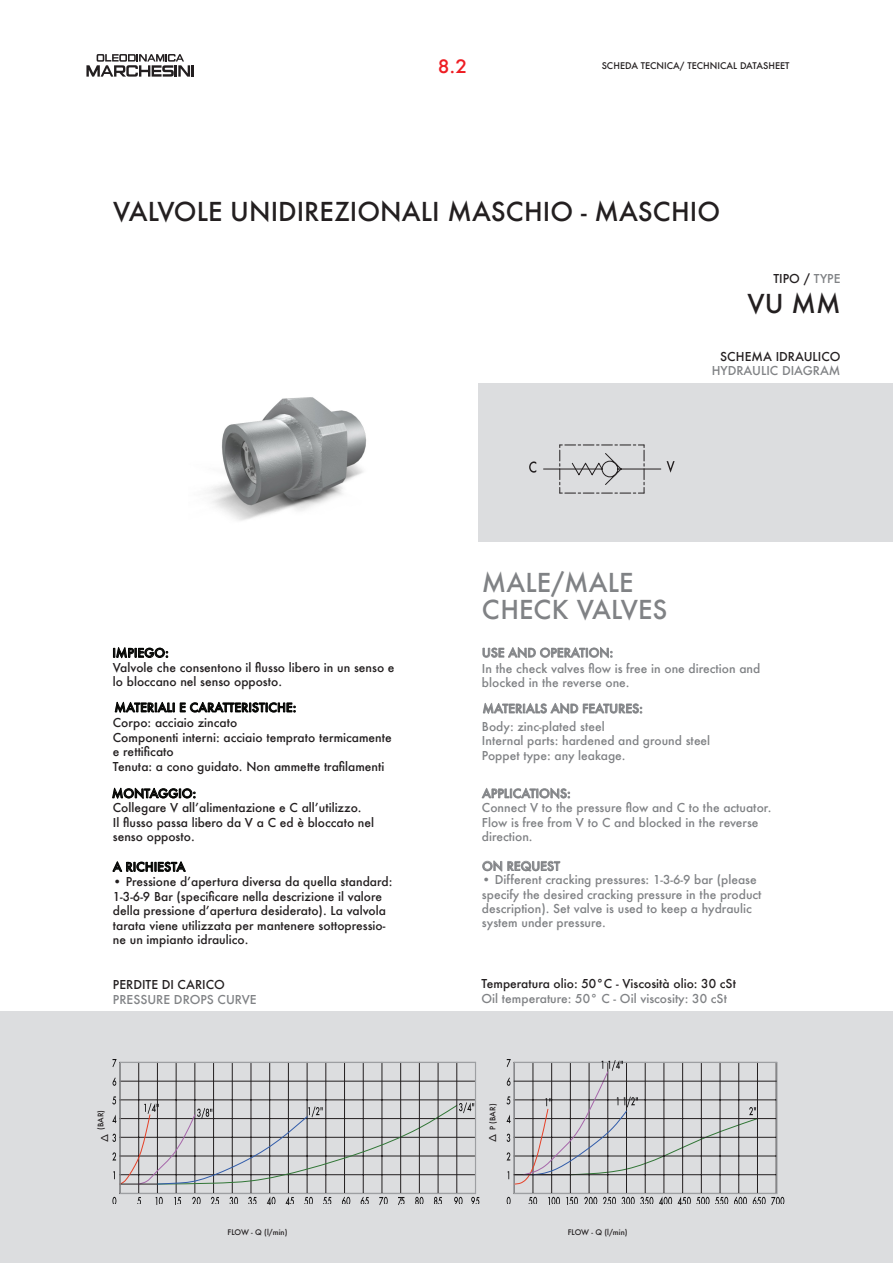
<style>
.page{position:relative;width:893px;height:1263px;background:#fff}
.page>*{position:absolute;margin:0;border:0;box-sizing:border-box;transform-origin:0 0}
.t1{font:500 25.5px "Futura";color:#231f20}
.t2{font:500 25.5px "Futura";color:#808285}
.t3{font:500 18px "Futura";color:#ee1d23;scale:1.06 1}
.t4{font:500 12px/14.4px "Futura";color:#231f20}
.t5{font:500 12px/14.4px "Futura";color:#808285}
.t6{font:500 12px "Futura";color:#040503}
.t7{font:500 9px "Futura";color:#231f20}
.t8{font:500 7.5px "Futura";color:#231f20}
.s1{color:#808285}
</style>
<div class="page">
<div style="left:478px;top:383px;width:415px;height:159px;background:#dcdddf"></div>
<div style="left:0;top:1011px;width:893px;height:252px;background:#dcdddf"></div>
<svg style="left:86px;top:54px;width:108px;height:23px"></svg>
<svg style="left:482px;top:647px;width:131px;height:12px"></svg>
<svg style="left:112px;top:861px;width:74px;height:11px"></svg>
<svg style="left:483px;top:703px;width:160px;height:11px"></svg>
<svg style="left:481px;top:788px;width:90px;height:11px"></svg>
<svg style="left:112px;top:787px;width:84px;height:12px"></svg>
<svg style="left:482px;top:860px;width:79px;height:12px"></svg>
<svg style="left:114px;top:701px;width:182px;height:12px"></svg>
<svg style="left:113px;top:647px;width:56px;height:12px"></svg>
<img style="left:208px;top:397px;width:158px;height:124px">
<svg style="left:529px;top:461px;width:7px;height:12px"></svg>
<svg style="left:543px;top:444px;width:132px;height:50px"></svg>
<hr style="left:326px;top:1062px;width:1px;height:131px;background:#231f20">
<hr style="left:382px;top:1062px;width:1px;height:131px;background:#231f20">
<hr style="left:363px;top:1062px;width:1px;height:131px;background:#231f20">
<hr style="left:344px;top:1062px;width:1px;height:131px;background:#231f20">
<hr style="left:307px;top:1062px;width:1px;height:131px;background:#231f20">
<hr style="left:288px;top:1062px;width:1px;height:131px;background:#231f20">
<hr style="left:269px;top:1062px;width:1px;height:131px;background:#231f20">
<hr style="left:251px;top:1062px;width:1px;height:131px;background:#231f20">
<hr style="left:232px;top:1062px;width:1px;height:131px;background:#231f20">
<hr style="left:213px;top:1062px;width:1px;height:131px;background:#231f20">
<hr style="left:195px;top:1062px;width:1px;height:131px;background:#231f20">
<hr style="left:176px;top:1062px;width:1px;height:131px;background:#231f20">
<hr style="left:157px;top:1062px;width:1px;height:131px;background:#231f20">
<hr style="left:138px;top:1062px;width:1px;height:131px;background:#231f20">
<hr style="left:738px;top:1062px;width:1px;height:131px;background:#231f20">
<hr style="left:757px;top:1062px;width:1px;height:131px;background:#231f20">
<hr style="left:514px;top:1099px;width:262px;height:1px;background:#231f20">
<hr style="left:514px;top:1118px;width:262px;height:1px;background:#231f20">
<hr style="left:514px;top:1137px;width:262px;height:1px;background:#231f20">
<hr style="left:514px;top:1156px;width:262px;height:1px;background:#231f20">
<hr style="left:514px;top:1174px;width:262px;height:1px;background:#231f20">
<hr style="left:720px;top:1062px;width:1px;height:131px;background:#231f20">
<hr style="left:701px;top:1062px;width:1px;height:131px;background:#231f20">
<hr style="left:682px;top:1062px;width:1px;height:131px;background:#231f20">
<hr style="left:664px;top:1062px;width:1px;height:131px;background:#231f20">
<hr style="left:645px;top:1062px;width:1px;height:131px;background:#231f20">
<hr style="left:626px;top:1062px;width:1px;height:131px;background:#231f20">
<hr style="left:607px;top:1062px;width:1px;height:131px;background:#231f20">
<hr style="left:589px;top:1062px;width:1px;height:131px;background:#231f20">
<hr style="left:570px;top:1062px;width:1px;height:131px;background:#231f20">
<hr style="left:551px;top:1062px;width:1px;height:131px;background:#231f20">
<hr style="left:533px;top:1062px;width:1px;height:131px;background:#231f20">
<svg style="left:507px;top:1197px;width:4px;height:7px"></svg>
<svg style="left:528px;top:1197px;width:9px;height:7px"></svg>
<svg style="left:584px;top:1197px;width:13px;height:7px"></svg>
<svg style="left:603px;top:1197px;width:13px;height:7px"></svg>
<svg style="left:622px;top:1197px;width:31px;height:7px"></svg>
<svg style="left:715px;top:1197px;width:13px;height:7px"></svg>
<svg style="left:734px;top:1197px;width:13px;height:7px"></svg>
<svg style="left:112px;top:1197px;width:4px;height:7px"></svg>
<svg style="left:137px;top:1197px;width:4px;height:7px"></svg>
<svg style="left:192px;top:1197px;width:9px;height:7px"></svg>
<svg style="left:211px;top:1197px;width:8px;height:7px"></svg>
<svg style="left:230px;top:1197px;width:8px;height:7px"></svg>
<svg style="left:248px;top:1197px;width:8px;height:7px"></svg>
<svg style="left:304px;top:1197px;width:9px;height:7px"></svg>
<svg style="left:323px;top:1197px;width:8px;height:7px"></svg>
<svg style="left:342px;top:1197px;width:8px;height:7px"></svg>
<svg style="left:361px;top:1197px;width:8px;height:7px"></svg>
<svg style="left:415px;top:1197px;width:8px;height:7px"></svg>
<svg style="left:434px;top:1197px;width:8px;height:7px"></svg>
<svg style="left:471px;top:1197px;width:8px;height:7px"></svg>
<svg style="left:454px;top:1197px;width:9px;height:7px"></svg>
<div style="left:514px;top:1062px;width:263px;height:132px;border:1px solid #9d9fa2"></div>
<svg style="left:548px;top:1197px;width:12px;height:8px"></svg>
<svg style="left:566px;top:1197px;width:12px;height:8px"></svg>
<svg style="left:659px;top:1196px;width:50px;height:9px"></svg>
<svg style="left:753px;top:1197px;width:31px;height:8px"></svg>
<svg style="left:155px;top:1197px;width:8px;height:8px"></svg>
<svg style="left:174px;top:1197px;width:7px;height:8px"></svg>
<svg style="left:267px;top:1196px;width:8px;height:9px"></svg>
<svg style="left:285px;top:1196px;width:9px;height:9px"></svg>
<svg style="left:379px;top:1197px;width:9px;height:8px"></svg>
<hr style="left:457px;top:1062px;width:1px;height:131px;background:#231f20">
<hr style="left:438px;top:1062px;width:1px;height:131px;background:#231f20">
<hr style="left:419px;top:1062px;width:1px;height:131px;background:#231f20">
<hr style="left:400px;top:1062px;width:1px;height:131px;background:#231f20">
<svg style="left:398px;top:1197px;width:6px;height:8px"></svg>
<hr style="left:514px;top:1081px;width:262px;height:1px;background:#231f20">
<svg style="left:112px;top:1059px;width:647px;height:126px"></svg>
<p class="t3" style="left:438px;top:54px;width:29px">8.2</p>
<p class="t7" style="left:602px;top:60px;width:189px">SCHEDA TECNICA/ TECHNICAL DATASHEET</p>
<p class="t1" style="left:113px;top:194px;width:608px">VALVOLE UNIDIREZIONALI MASCHIO - MASCHIO</p>
<p class="t4" style="left:773px;top:271px;width:68px">TIPO / <span class="s1">TYPE</span></p>
<p class="t1" style="left:747px;top:286px;width:94px">VU MM</p>
<p class="t4" style="left:720px;top:349px;width:122px">SCHEMA IDRAULICO</p>
<p class="t5" style="left:712px;top:363px;width:130px">HYDRAULIC DIAGRAM</p>
<p class="t2" style="left:482px;top:565px;width:153px">MALE/MALE</p>
<p class="t2" style="left:482px;top:592px;width:187px">CHECK VALVES</p>
<p class="t6" style="left:112px;top:645px;width:58px">IMPIEGO:</p>
<p class="t5" style="left:482px;top:645px;width:133px">USE AND OPERATION:</p>
<p class="t4" style="left:113px;top:660px;width:283px">Valvole che consentono il flusso libero in un senso e lo bloccano nel senso opposto.</p>
<p class="t5" style="left:482px;top:661px;width:280px">In the check valves flow is free in one direction and blocked in the reverse one.</p>
<p class="t6" style="left:114px;top:699px;width:183px">MATERIALI E CARATTERISTICHE:</p>
<p class="t5" style="left:483px;top:701px;width:162px">MATERIALS AND FEATURES:</p>
<p class="t4" style="left:113px;top:716px;width:126px">Corpo: acciaio zincato</p>
<p class="t4" style="left:113px;top:730px;width:280px">Componenti interni: acciaio temprato termicamente e rettificato</p>
<p class="t4" style="left:113px;top:759px;width:273px">Tenuta: a cono guidato. Non ammette trafilamenti</p>
<p class="t5" style="left:482px;top:719px;width:124px">Body: zinc-plated steel</p>
<p class="t5" style="left:482px;top:733px;width:230px">Internal parts: hardened and ground steel</p>
<p class="t5" style="left:482px;top:748px;width:145px">Poppet type: any leakage.</p>
<p class="t6" style="left:112px;top:785px;width:86px">MONTAGGIO:</p>
<p class="t5" style="left:482px;top:786px;width:90px">APPLICATIONS:</p>
<p class="t4" style="left:113px;top:800px;width:250px">Collegare V all’alimentazione e C all’utilizzo.</p>
<p class="t4" style="left:113px;top:815px;width:263px">Il flusso passa libero da V a C ed è bloccato nel senso opposto.</p>
<p class="t4" style="left:113px;top:874px;width:281px">• Pressione d’apertura diversa da quella standard:<br>1-3-6-9 Bar (specificare nella descrizione il valore della pressione d’apertura desiderato). La valvola tarata viene utilizzata per mantenere sottopressio&shy;ne un impianto idraulico.</p>
<p class="t6" style="left:113px;top:859px;width:74px">A RICHIESTA</p>
<p class="t5" style="left:482px;top:800px;width:291px">Connect V to the pressure flow and C to the actuator.<br>Flow is free from V to C and blocked in the reverse direction.</p>
<p class="t5" style="left:482px;top:859px;width:79px">ON REQUEST</p>
<p class="t5" style="left:482px;top:872px;width:281px">• Different cracking pressures: 1-3-6-9 bar (please specify the desired cracking pressure in the product description). Set valve is used to keep a hydraulic system under pressure.</p>
<p class="t4" style="left:113px;top:977px;width:113px">PERDITE DI CARICO</p>
<p class="t5" style="left:113px;top:992px;width:145px">PRESSURE DROPS CURVE</p>
<p class="t4" style="left:481px;top:976px;width:256px">Temperatura olio: 50°C - Viscosità olio: 30 cSt</p>
<p class="t5" style="left:481px;top:991px;width:247px">Oil temperature: 50° C - Oil viscosity: 30 cSt</p>
<p class="t8" style="left:95px;top:1130px;width:21px;rotate:-90deg">(BAR)</p>
<p class="t8" style="left:488px;top:1130px;width:28px;rotate:-90deg">P (BAR)</p>
<p class="t8" style="left:228px;top:1227px;width:61px">FLOW - Q (l/min)</p>
<p class="t8" style="left:568px;top:1227px;width:61px">FLOW - Q (l/min)</p>
</div>
